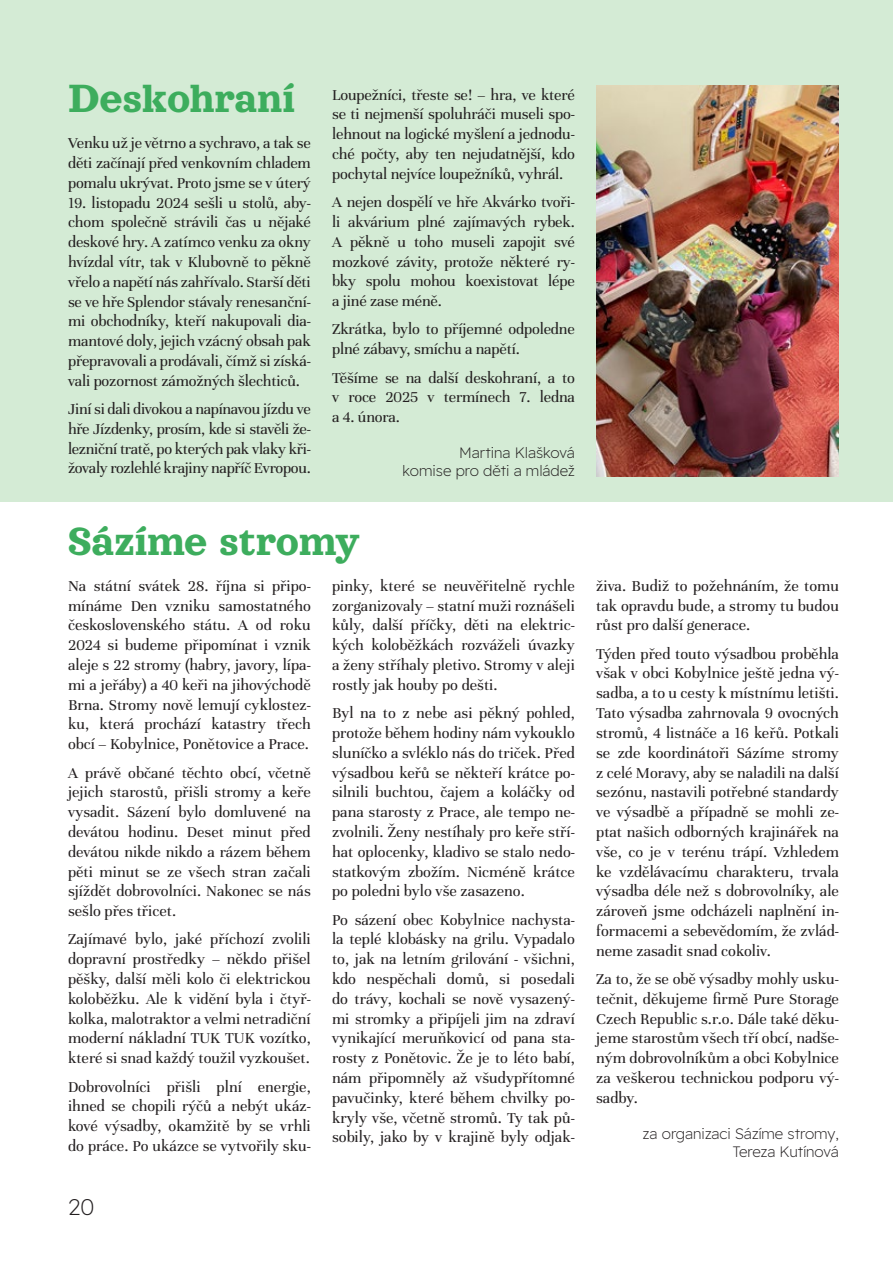
<style>
.page{position:relative;width:893px;height:1263px;background:#fff}
.page>*{position:absolute;margin:0;border:0;box-sizing:border-box;transform-origin:0 0}
.t1{font:45px "Orelega One";color:#3dad5d}
.t2{font:200 22.5px "Readex Pro";color:#231f20}
.t3{font:16.5px/19.8px "Unna";color:#231f20;text-align:justify}
.t4{font:200 15px/18px "Readex Pro";color:#231f20;text-align:right}
</style>
<div class="page">
<div style="left:0;top:0;width:893px;height:502px;background:#d4ebd5"></div>
<img style="left:596px;top:85px;width:243px;height:391px">
<h1 class="t1" style="left:68px;top:74px;width:228px">Deskohraní</h1>
<p class="t3" style="left:68px;top:132px;width:244px">Venku už je větrno a sychravo, a tak se děti začínají před venkovním chladem pomalu ukrývat. Proto jsme se v úterý</p>
<p class="t3" style="left:68px;top:191px;width:244px">19. listopadu 2024 sešli u stolů, aby&shy;chom společně strávili čas u nějaké deskové hry. A zatímco venku za okny hvízdal vítr, tak v Klubovně to pěkně vřelo a napětí nás zahřívalo. Starší děti se ve hře Splendor stávaly renesanční&shy;mi obchodníky, kteří nakupovali dia&shy;mantové doly, jejich vzácný obsah pak přepravovali a prodávali, čímž si získá&shy;vali pozornost zámožných šlechticů.</p>
<p class="t3" style="left:68px;top:398px;width:244px">Jiní si dali divokou a napínavou jízdu ve hře Jízdenky, prosím, kde si stavěli že&shy;lezniční tratě, po kterých pak vlaky kři&shy;žovaly rozlehlé krajiny napříč Evropou.</p>
<p class="t3" style="left:332px;top:84px;width:244px">Loupežníci, třeste se! – hra, ve které se ti nejmenší spoluhráči museli spo&shy;lehnout na logické myšlení a jednodu&shy;ché počty, aby ten nejudatnější, kdo pochytal nejvíce loupežníků, vyhrál.</p>
<p class="t3" style="left:332px;top:191px;width:244px">A nejen dospělí ve hře Akvárko tvoři&shy;li akvárium plné zajímavých rybek.<br>A pěkně u toho museli zapojit své mozkové závity, protože některé ry&shy;bky spolu mohou koexistovat lépe a jiné zase méně.</p>
<p class="t3" style="left:332px;top:318px;width:244px">Zkrátka, bylo to příjemné odpoledne plné zábavy, smíchu a napětí.</p>
<p class="t3" style="left:332px;top:366px;width:244px">Těšíme se na další deskohraní, a to v roce 2025 v termínech 7. ledna a 4. února.</p>
<p class="t4" style="left:403px;top:445px;width:174px">Martina Klašková<br>komise pro děti a mládež</p>
<h1 class="t1" style="left:68px;top:517px;width:294px">Sázíme stromy</h1>
<p class="t3" style="left:332px;top:575px;width:244px">pinky, které se neuvěřitelně rychle zorganizovaly – statní muži roznášeli kůly, další příčky, děti na elektric&shy;kých koloběžkách rozváželi úvazky a ženy stříhaly pletivo. Stromy v aleji rostly jak houby po dešti.</p>
<p class="t3" style="left:332px;top:702px;width:244px">Byl na to z nebe asi pěkný pohled, protože během hodiny nám vykouklo sluníčko a svléklo nás do triček. Před výsadbou keřů se někteří krátce po&shy;silnili buchtou, čajem a koláčky od pana starosty z Prace, ale tempo ne&shy;zvolnili. Ženy nestíhaly pro keře stří&shy;hat oplocenky, kladivo se stalo nedo&shy;statkovým zbožím. Nicméně krátce po poledni bylo vše zasazeno.</p>
<p class="t3" style="left:332px;top:908px;width:244px">Po sázení obec Kobylnice nachysta&shy;la teplé klobásky na grilu. Vypadalo to, jak na letním grilování - všichni, kdo nespěchali domů, si posedali do trávy, kochali se nově vysazený&shy;mi stromky a připíjeli jim na zdraví vynikající meruňkovicí od pana sta&shy;rosty z Ponětovic. Že je to léto babí, nám připomněly až všudypřítomné pavučinky, které během chvilky po&shy;kryly vše, včetně stromů. Ty tak pů&shy;sobily, jako by v krajině byly odjak-</p>
<p class="t3" style="left:68px;top:575px;width:244px">Na státní svátek 28. října si připo&shy;mínáme Den vzniku samostatného československého státu. A od roku 2024 si budeme připomínat i vznik aleje s 22 stromy (habry, javory, lípa&shy;mi a jeřáby) a 40 keři na jihovýchodě Brna. Stromy nově lemují cyklostez&shy;ku, která prochází katastry třech obcí – Kobylnice, Ponětovice a Prace.</p>
<p class="t3" style="left:68px;top:761px;width:244px">A právě občané těchto obcí, včetně jejich starostů, přišli stromy a keře vysadit. Sázení bylo domluvené na devátou hodinu. Deset minut před devátou nikde nikdo a rázem během pěti minut se ze všech stran začali sjíždět dobrovolníci. Nakonec se nás sešlo přes třicet.</p>
<p class="t3" style="left:68px;top:928px;width:244px">Zajímavé bylo, jaké příchozí zvolili dopravní prostředky – někdo přišel pěšky, další měli kolo či elektrickou koloběžku. Ale k vidění byla i čtyř&shy;kolka, malotraktor a velmi netradiční moderní nákladní TUK TUK vozítko, které si snad každý toužil vyzkoušet.</p>
<p class="t3" style="left:68px;top:1075px;width:244px">Dobrovolníci přišli plní energie, ihned se chopili rýčů a nebýt ukáz&shy;kové výsadby, okamžitě by se vrhli do práce. Po ukázce se vytvořily sku-</p>
<h2 class="t2" style="left:68px;top:1189px;width:28px">20</h2>
<p class="t3" style="left:596px;top:575px;width:244px">živa. Budiž to požehnáním, že tomu tak opravdu bude, a stromy tu budou růst pro další generace.</p>
<p class="t3" style="left:596px;top:643px;width:244px">Týden před touto výsadbou proběhla však v obci Kobylnice ještě jedna vý&shy;sadba, a to u cesty k místnímu letišti.<br>Tato výsadba zahrnovala 9 ovocných stromů, 4 listnáče a 16 keřů. Potkali se zde koordinátoři Sázíme stromy z celé Moravy, aby se naladili na další sezónu, nastavili potřebné standardy ve výsadbě a případně se mohli ze&shy;ptat našich odborných krajinářek na vše, co je v terénu trápí. Vzhledem ke vzdělávacímu charakteru, trvala výsadba déle než s dobrovolníky, ale zároveň jsme odcházeli naplnění in&shy;formacemi a sebevědomím, že zvlád&shy;neme zasadit snad cokoliv.</p>
<p class="t3" style="left:596px;top:968px;width:244px">Za to, že se obě výsadby mohly usku&shy;tečnit, děkujeme firmě Pure Storage Czech Republic s.r.o. Dále také děku&shy;jeme starostům všech tří obcí, nadše&shy;ným dobrovolníkům a obci Kobylnice za veškerou technickou podporu vý&shy;sadby.</p>
<p class="t4" style="left:643px;top:1125px;width:198px">za organizaci Sázíme stromy,<br>Tereza Kutínová</p>
</div>
